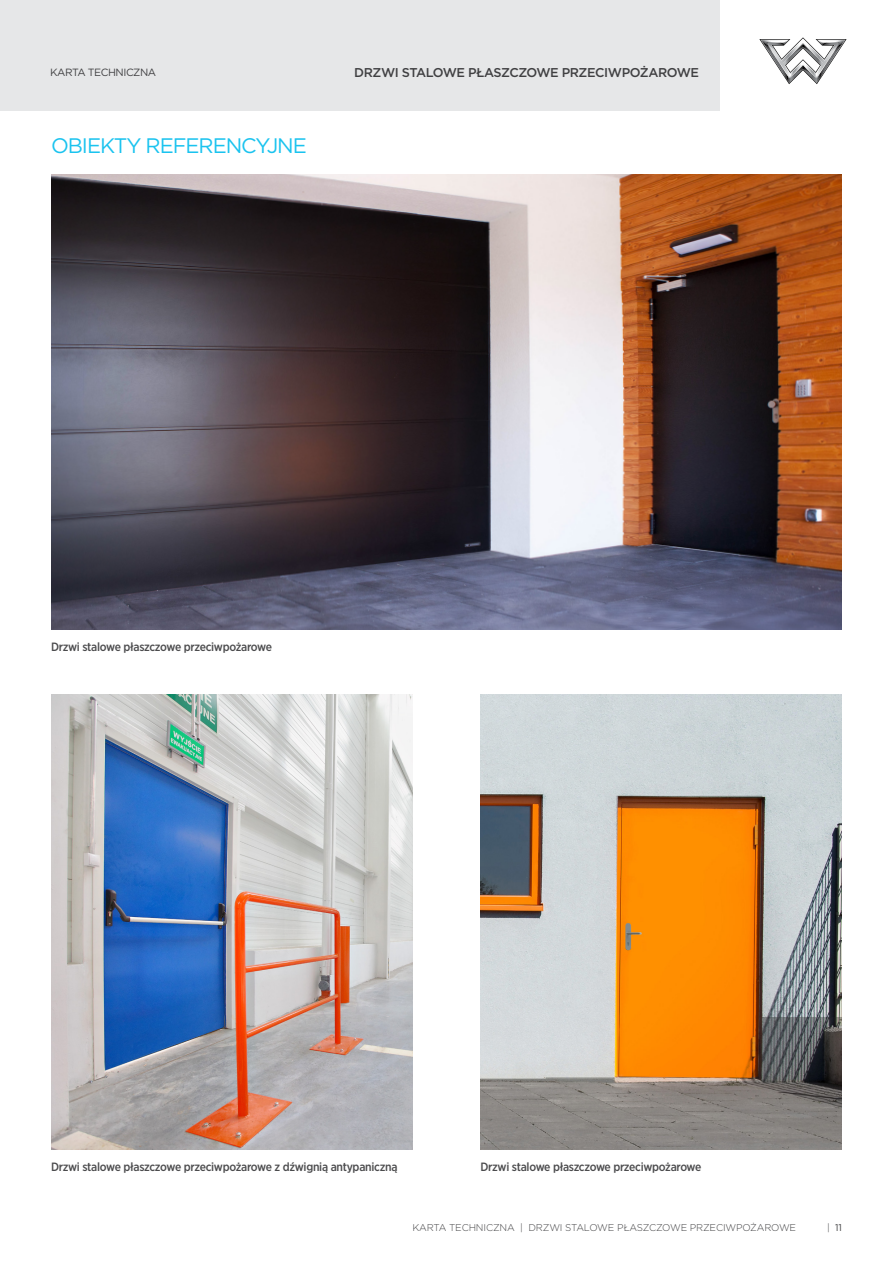
<style>
.page{position:relative;width:893px;height:1263px;background:#fff}
.page>*{position:absolute;margin:0;border:0;box-sizing:border-box;transform-origin:0 0}
.t1{font:21px "Gotham";letter-spacing:-.05em;color:#1ac3ef}
.t2{font:500 12.75px "Gotham";letter-spacing:-.03em;color:#404042}
.t3{font:500 12px "Gotham Narrow";letter-spacing:-.025em;color:#4b4b4d}
.t4{font:10.5px "Gotham";letter-spacing:-.045em;color:#404042}
.t5{font:300 9.75px "Gotham";letter-spacing:-.015em;color:#404042}
.t6{font:9.75px "Gotham";color:#404042}
.s1{font-weight:300}
</style>
<div class="page">
<div style="left:0;top:0;width:721px;height:111px;background:#e6e7e8"></div>
<svg style="left:759px;top:37px;width:88px;height:47px"></svg>
<img style="left:51px;top:175px;width:791px;height:455px">
<img style="left:480px;top:694px;width:362px;height:455px">
<img style="left:51px;top:694px;width:361px;height:455px">
<p class="t4" style="left:50px;top:66px;width:108px">KARTA TECHNICZNA</p>
<p class="t2" style="left:354px;top:65px;width:346px">DRZWI STALOWE PŁASZCZOWE PRZECIWPOŻAROWE</p>
<h1 class="t1" style="left:51px;top:132px;width:257px">OBIEKTY REFERENCYJNE</h1>
<p class="t3" style="left:51px;top:639px;width:222px">Drzwi stalowe płaszczowe przeciwpożarowe</p>
<p class="t3" style="left:51px;top:1159px;width:348px">Drzwi stalowe płaszczowe przeciwpożarowe z dźwignią antypaniczną</p>
<p class="t3" style="left:480px;top:1159px;width:222px">Drzwi stalowe płaszczowe przeciwpożarowe</p>
<p class="t5" style="left:412px;top:1221px;width:385px">KARTA TECHNICZNA | DRZWI STALOWE PŁASZCZOWE PRZECIWPOŻAROWE</p>
<p class="t6" style="left:827px;top:1221px;width:16px"><span class="s1">|</span> 11</p>
</div>
